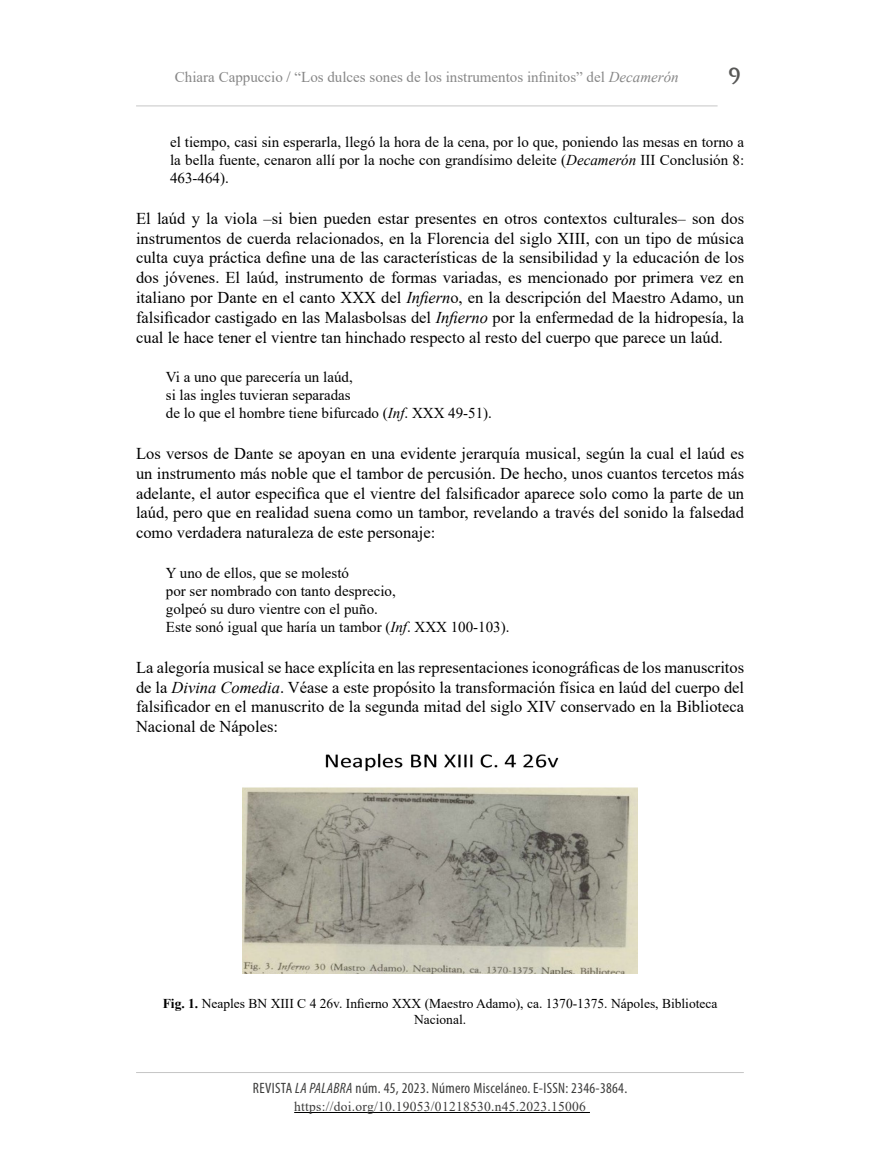
<style>
.page{position:relative;width:893px;height:1149px;background:#fff}
.page>*{position:absolute;margin:0;border:0;box-sizing:border-box;transform-origin:0 0}
.t1{font:700 22.5px "Della Robbia BT";color:#575756}
.t2{font:16.5px/19.8px "Times New Roman";color:#000;text-align:justify}
.t3{font:15px/18px "Times New Roman";color:#000}
.t4{font:15px "Times New Roman";color:#878787}
.t5{font:condensed 15px "Myriad Pro";letter-spacing:.02em;color:#3c3c3b}
.t6{font:13.5px/16.2px "Times New Roman";color:#000;text-align:center}
.t7{font:13.5px "Times New Roman";letter-spacing:.02em;color:#3c3c3b}
.s1{color:#646363}
.s2{font-style:italic}
.s3{font-weight:700}
</style>
<div class="page">
<hr style="left:136px;top:1071px;width:608px;height:1px;background:#c6c6c6">
<hr style="left:136px;top:105px;width:582px;height:1px;background:#c6c6c6">
<hr style="left:294px;top:1111px;width:296px;height:1px;background:#000">
<img style="left:243px;top:753px;width:395px;height:219px">
<p class="t4" style="left:175px;top:67px;width:505px">Chiara Cappuccio <span class="s1">/</span> “Los dulces sones de los instrumentos infinitos” del <span class="s2">Decamerón</span></p>
<h1 class="t1" style="left:728px;top:62px;width:14px">9</h1>
<p class="t3" style="left:170px;top:132px;width:576px;text-align:justify">el tiempo, casi sin esperarla, llegó la hora de la cena, por lo que, poniendo las mesas en torno a la bella fuente, cenaron allí por la noche con grandísimo deleite (<span class="s2">Decamerón</span> III Conclusión 8:<br>463-464).</p>
<p class="t2" style="left:136px;top:208px;width:610px">El laúd y la viola –si bien pueden estar presentes en otros contextos culturales– son dos instrumentos de cuerda relacionados, en la Florencia del siglo XIII, con un tipo de música culta cuya práctica define una de las características de la sensibilidad y la educación de los dos jóvenes. El laúd, instrumento de formas variadas, es mencionado por primera vez en italiano por Dante en el canto XXX del <span class="s2">Infiern</span>o, en la descripción del Maestro Adamo, un falsificador castigado en las Malasbolsas del <span class="s2">Infierno</span> por la enfermedad de la hidropesía, la cual le hace tener el vientre tan hinchado respecto al resto del cuerpo que parece un laúd.</p>
<p class="t3" style="left:166px;top:367px;width:328px">Vi a uno que parecería un laúd,<br>si las ingles tuvieran separadas<br>de lo que el hombre tiene bifurcado (<span class="s2">Inf</span>. XXX 49-51).</p>
<p class="t2" style="left:136px;top:443px;width:610px">Los versos de Dante se apoyan en una evidente jerarquía musical, según la cual el laúd es un instrumento más noble que el tambor de percusión. De hecho, unos cuantos tercetos más adelante, el autor especifica que el vientre del falsificador aparece solo como la parte de un laúd, pero que en realidad suena como un tambor, revelando a través del sonido la falsedad como verdadera naturaleza de este personaje:</p>
<p class="t3" style="left:166px;top:563px;width:345px">Y uno de ellos, que se molestó<br>por ser nombrado con tanto desprecio,<br>golpeó su duro vientre con el puño.<br>Este sonó igual que haría un tambor (<span class="s2">Inf</span>. XXX 100-103).</p>
<p class="t2" style="left:136px;top:656px;width:610px">La alegoría musical se hace explícita en las representaciones iconográficas de los manuscritos de la <span class="s2">Divina Comedia</span>. Véase a este propósito la transformación física en laúd del cuerpo del falsificador en el manuscrito de la segunda mitad del siglo XIV conservado en la Biblioteca Nacional de Nápoles:</p>
<p class="t6" style="left:163px;top:994px;width:556px"><span class="s3">Fig. 1.</span> Neaples BN XIII C 4 26v. Infierno XXX (Maestro Adamo), ca. 1370-1375. Nápoles, Biblioteca<br>Nacional.</p>
<p class="t5" style="left:253px;top:1078px;width:376px">REVISTA <span class="s2">LA PALABRA</span> núm. 45, 2023. Número Misceláneo. E-ISSN: 2346-3864.</p>
<p class="t7" style="left:294px;top:1096px;width:293px">https://doi.org/10.19053/01218530.n45.2023.15006</p>
</div>
